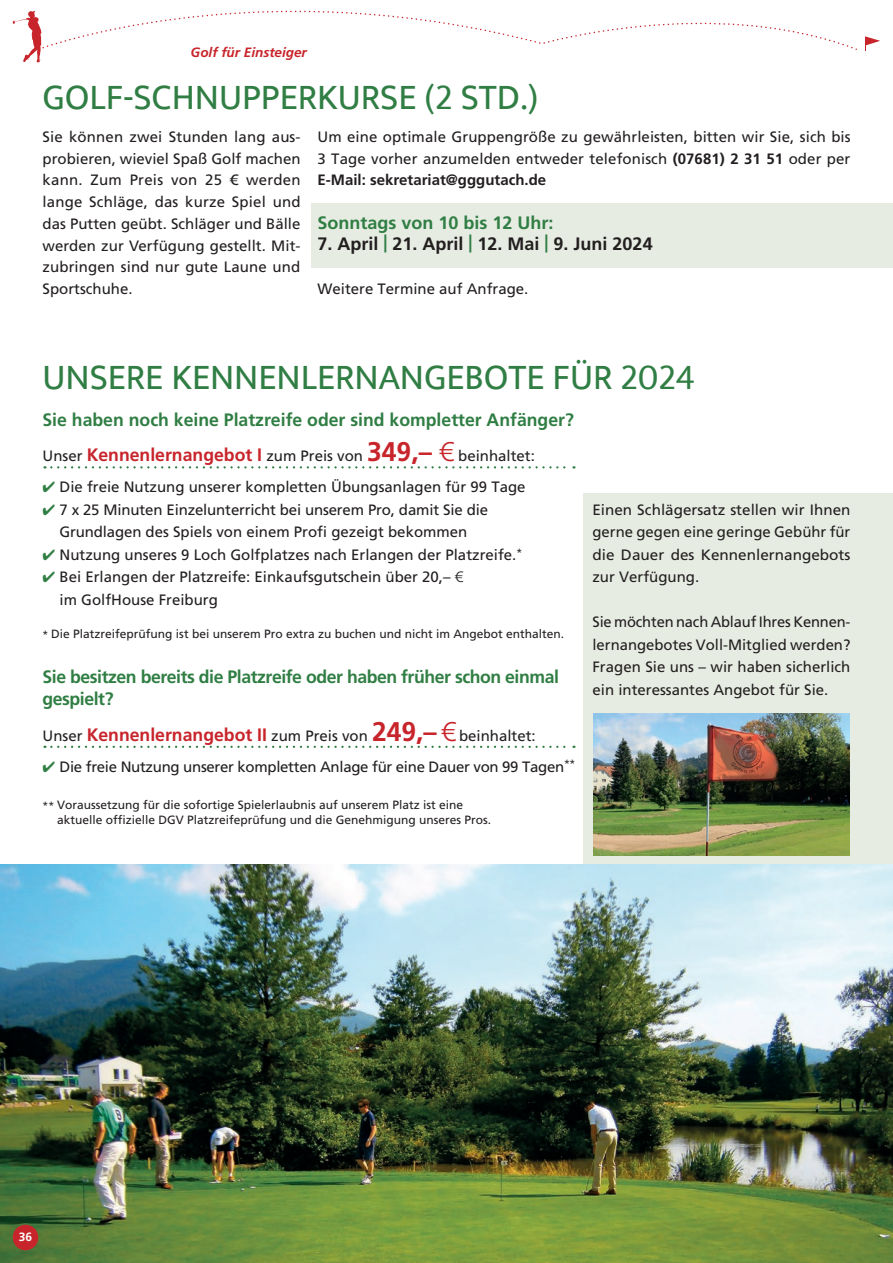
<style>
.page{position:relative;width:893px;height:1263px;background:#fff}
.page>*{position:absolute;margin:0;border:0;box-sizing:border-box;transform-origin:0 0}
.t1{font:36px "Ek Mukta";color:#307e44}
.t2{font:700 18px "Frutiger LT Std";color:#307e44}
.t3{font:700 18px/22.5px "Frutiger LT Std";letter-spacing:-.025em;color:#307e44}
.t4{font:700 18px "Frutiger LT Std";color:#231f20}
.t5{font:15px/21.8px "Frutiger LT Std";color:#231f20;text-align:justify}
.t6{font:15px "Frutiger LT Std";letter-spacing:-.02em;color:#231f20}
.t7{font:italic 700 13.5px "Frutiger LT Std";color:#c8242b}
.t8{font:12px/15px "Frutiger LT Std";color:#231f20}
.t9{font:700 12px "Frutiger LT Std";color:#fff}
.s1{font-weight:700}
.s2{color:#307e44}
.s3{font-weight:700;font-size:18px;color:#c8242b}
.s4{font-weight:700;font-size:27px;color:#c8242b}
.s5{font-weight:300;font-size:27px;color:#c8242b}
.s6{font-weight:300}
.s7{font-size:10.5px}
</style>
<div class="page">
<div style="left:311px;top:203px;width:582px;height:64px;background:#e7ece3"></div>
<div style="left:584px;top:493px;width:309px;height:375px;background:#e7ece3"></div>
<img style="left:0;top:864px;width:893px;height:399px">
<img style="left:593px;top:713px;width:257px;height:142px">
<svg style="left:51px;top:466px;width:523px;height:2px"></svg>
<svg style="left:51px;top:746px;width:523px;height:2px"></svg>
<div style="left:13px;top:1225px;width:25px;height:25px;background:#c8242b;border-radius:50%"></div>
<svg style="left:865px;top:36px;width:15px;height:15px"></svg>
<svg style="left:13px;top:11px;width:844px;height:51px"></svg>
<p class="t7" style="left:191px;top:44px;width:118px">Golf für Einsteiger</p>
<h1 class="t1" style="left:43px;top:76px;width:497px">GOLF-SCHNUPPERKURSE (2 STD.)</h1>
<p class="t5" style="left:43px;top:126px;width:260px">Sie können zwei Stunden lang aus&shy;probieren, wieviel Spaß Golf machen kann. Zum Preis von 25 € werden lange Schläge, das kurze Spiel und das Putten geübt. Schläger und Bälle werden zur Verfügung gestellt. Mit&shy;zubringen sind nur gute Laune und Sportschuhe.</p>
<p class="t5" style="left:317px;top:126px;width:535px">Um eine optimale Gruppengröße zu gewährleisten, bitten wir Sie, sich bis 3 Tage vorher anzumelden entweder telefonisch <span class="s1">(07681) 2 31 51</span> oder per <span class="s1">E-Mail: sekretariat@gggutach.de</span></p>
<p class="t2" style="left:317px;top:212px;width:238px">Sonntags von 10 bis 12 Uhr:</p>
<p class="t4" style="left:317px;top:233px;width:337px">7. April <span class="s2">|</span> 21. April <span class="s2">|</span> 12. Mai <span class="s2">|</span> 9. Juni 2024</p>
<p class="t5" style="left:317px;top:278px;width:212px">Weitere Termine auf Anfrage.</p>
<h1 class="t1" style="left:43px;top:355px;width:654px">UNSERE KENNENLERNANGEBOTE FÜR 2024</h1>
<p class="t2" style="left:43px;top:409px;width:533px">Sie haben noch keine Platzreife oder sind kompletter Anfänger?</p>
<p class="t5" style="left:43px;top:445px;width:494px">Unser <span class="s3">Kennenlernangebot I</span> zum Preis von <span class="s4">349,–</span> <span class="s5">€</span> beinhaltet:</p>
<p class="t5" style="left:43px;top:476px;width:484px"><span class="s2">✔</span> Die freie Nutzung unserer kompletten Übungsanlagen für 99 Tage</p>
<p class="t5" style="left:43px;top:498px;width:447px;line-height:22.5px;text-align:center"><span class="s2">✔</span> 7 x 25 Minuten Einzelunterricht bei unserem Pro, damit Sie die<br>Grundlagen des Spiels von einem Profi gezeigt bekommen</p>
<p class="t5" style="left:43px;top:544px;width:481px"><span class="s2">✔</span> Nutzung unseres 9 Loch Golfplatzes nach Erlangen der Platzreife.<sup>*</sup></p>
<p class="t5" style="left:60px;top:566px;width:405px;line-height:22.5px;text-indent:-17px"><span class="s2">✔</span> Bei Erlangen der Platzreife: Einkaufsgutschein über 20,– <span class="s6">€ </span>im GolfHouse Freiburg</p>
<p class="t8" style="left:43px;top:626px;width:523px"><span class="s7">*</span> Die Platzreifeprüfung ist bei unserem Pro extra zu buchen und nicht im Angebot enthalten.</p>
<p class="t3" style="left:43px;top:665px;width:518px">Sie besitzen bereits die Platzreife oder haben früher schon einmal gespielt?</p>
<p class="t5" style="left:43px;top:724px;width:495px">Unser <span class="s3">Kennenlernangebot II</span> zum Preis von <span class="s4">249,–</span> <span class="s5">€</span> beinhaltet:</p>
<p class="t6" style="left:43px;top:757px;width:534px"><span class="s2">✔</span> Die freie Nutzung unserer kompletten Anlage für eine Dauer von 99 Tagen<sup>**</sup></p>
<p class="t8" style="left:57px;top:797px;width:436px;text-indent:-15px"><span class="s7">**</span> Voraussetzung für die sofortige Spielerlaubnis auf unserem Platz ist eine aktuelle offizielle DGV Platzreifeprüfung und die Genehmigung unseres Pros.</p>
<p class="t5" style="left:592px;top:498px;width:259px;line-height:22.5px">Einen Schlägersatz stellen wir Ihnen gerne gegen eine geringe Gebühr für die Dauer des Kennenlernangebots zur Verfügung.</p>
<p class="t5" style="left:592px;top:611px;width:259px;line-height:22.5px">Sie möchten nach Ablauf Ihres Kennen&shy;lernangebotes Voll-Mitglied werden?<br>Fragen Sie uns – wir haben sicherlich ein interessantes Angebot für Sie.</p>
<p class="t9" style="left:19px;top:1230px;width:15px">36</p>
</div>
